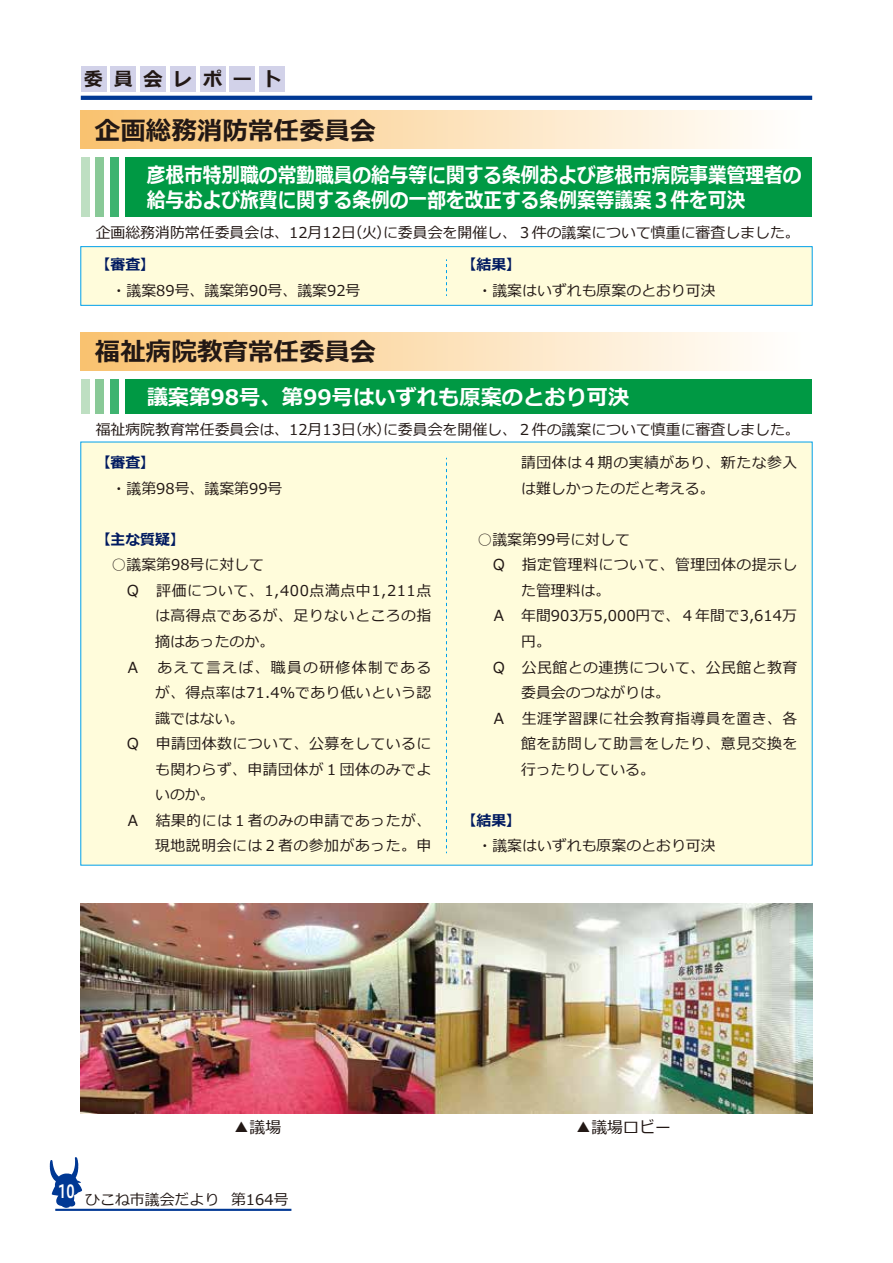
<style>
.page{position:relative;width:893px;height:1263px;background:#fff}
.page>*{position:absolute;margin:0;border:0;box-sizing:border-box;transform-origin:0 0}
.t1{font:700 25.5px "Meiryo";color:#221815}
.t2{font:700 21.3px/25.5px "Meiryo";color:#fff;scale:.88 1}
.t3{font:700 21.3px "Meiryo";color:#fff}
.t4{font:700 19.2px "Meiryo";letter-spacing:.555em;color:#221815}
.t5{font:15.9px "Meiryo";color:#221815}
.t6{font:14.85px "Meiryo";color:#221815}
.t7{font:14.85px/25.5px "Meiryo";letter-spacing:.035em;color:#221815}
.t8{font:14.85px "Meiryo";letter-spacing:.03em;color:#221815}
.t9{font:14.85px "Meiryo";letter-spacing:.04em;color:#221815}
.t10{font:700 14.85px "Meiryo";color:#001a60}
.t11{font:14.85px "Meiryo";letter-spacing:.02em;color:#221815}
.t12{font:14.85px "Meiryo";letter-spacing:.09em;color:#221815}
.s1{font-family:"Hiragino UD Sans Std N W4"}
</style>
<div class="page">
<hr style="left:55px;top:1209px;width:236px;height:2px;background:#003894">
<svg style="left:50px;top:1157px;width:32px;height:51px"></svg>
<svg style="left:81px;top:96px;width:731px;height:4px;fill:#003894"></svg>
<div style="left:81px;top:66px;width:25px;height:25px;background:#d2d2e9"></div>
<div style="left:259px;top:66px;width:26px;height:25px;background:#d2d2e9"></div>
<div style="left:80px;top:246px;width:733px;height:60px;background:#fffcdb;border:1px solid #00a0e9"></div>
<div style="left:81px;top:111px;width:731px;height:38px;background:linear-gradient(to right,#f9c270,#fff)"></div>
<div style="left:125px;top:157px;width:687px;height:60px;background:#094"></div>
<div style="left:111px;top:157px;width:8px;height:60px;background:#3eb370"></div>
<div style="left:96px;top:157px;width:8px;height:60px;background:#89c997"></div>
<div style="left:81px;top:157px;width:8px;height:60px;background:#bedfc2"></div>
<div style="left:81px;top:332px;width:731px;height:39px;background:linear-gradient(to right,#f9c270,#fff)"></div>
<div style="left:80px;top:442px;width:733px;height:423px;background:#fffcdb"></div>
<div style="left:125px;top:379px;width:687px;height:34px;background:#094"></div>
<div style="left:111px;top:379px;width:8px;height:34px;background:#3eb370"></div>
<div style="left:96px;top:379px;width:8px;height:34px;background:#89c997"></div>
<div style="left:81px;top:379px;width:8px;height:34px;background:#bedfc2"></div>
<div style="left:111px;top:66px;width:25px;height:25px;background:#d2d2e9"></div>
<div style="left:140px;top:66px;width:26px;height:25px;background:#d2d2e9"></div>
<div style="left:170px;top:66px;width:26px;height:25px;background:#d2d2e9"></div>
<div style="left:200px;top:66px;width:25px;height:25px;background:#d2d2e9"></div>
<div style="left:230px;top:66px;width:25px;height:25px;background:#d2d2e9"></div>
<img style="left:81px;top:903px;width:731px;height:210px">
<svg style="left:446px;top:259px;width:1px;height:37px"></svg>
<svg style="left:446px;top:458px;width:1px;height:395px"></svg>
<p class="t4" style="left:84px;top:65px;width:199px">委員会レポート</p>
<h1 class="t1" style="left:95px;top:113px;width:282px">企画総務消防常任委員会</h1>
<h2 class="t2" style="left:147px;top:163px;width:746px">彦根市特別職の常勤職員の給与等に関する条例および彦根市病院事業管理者の給与および旅費に関する条例の一部を改正する条例案等議案３件を可決</h2>
<p class="t6" style="left:81px;top:223px;width:720px">　企画総務消防常任委員会は、12月12日（火）に委員会を開催し、３件の議案について慎重に審査しました。</p>
<p class="t10" style="left:96px;top:254px;width:61px">【審査】</p>
<p class="t6" style="left:112px;top:280px;width:250px">・議案89号、議案第90号、議案92号</p>
<p class="t10" style="left:462px;top:254px;width:61px">【結果】</p>
<p class="t6" style="left:477px;top:280px;width:240px">・議案はいずれも原案のとおり可決</p>
<h1 class="t1" style="left:95px;top:334px;width:282px">福祉病院教育常任委員会</h1>
<h2 class="t3" style="left:147px;top:382px;width:484px">議案第98号、第99号はいずれも原案のとおり可決</h2>
<p class="t6" style="left:81px;top:419px;width:720px">　福祉病院教育常任委員会は、12月13日（水）に委員会を開催し、２件の議案について慎重に審査しました。</p>
<p class="t7" style="left:521px;top:451px;width:278px">請団体は４期の実績があり、新たな参入は難しかったのだと考える。</p>
<p class="t6" style="left:477px;top:529px;width:154px">○議案第99号に対して</p>
<p class="t8" style="left:491px;top:555px;width:308px"><span class="s1">Ｑ</span> 指定管理料について、管理団体の提示し</p>
<p class="t6" style="left:521px;top:580px;width:91px">た管理料は。</p>
<p class="t6" style="left:491px;top:606px;width:307px"><span class="s1">Ａ</span>　年間903万5,000円で、４年間で3,614万</p>
<p class="t6" style="left:521px;top:631px;width:31px">円。</p>
<p class="t8" style="left:491px;top:657px;width:308px"><span class="s1">Ｑ</span>　公民館との連携について、公民館と教育</p>
<p class="t6" style="left:521px;top:682px;width:150px">委員会のつながりは。</p>
<p class="t8" style="left:491px;top:708px;width:308px"><span class="s1">Ａ</span>　生涯学習課に社会教育指導員を置き、各</p>
<p class="t7" style="left:521px;top:732px;width:278px">館を訪問して助言をしたり、意見交換を</p>
<p class="t6" style="left:521px;top:759px;width:135px">行ったりしている。</p>
<p class="t10" style="left:462px;top:810px;width:61px">【結果】</p>
<p class="t6" style="left:477px;top:835px;width:240px">・議案はいずれも原案のとおり可決</p>
<p class="t10" style="left:96px;top:452px;width:61px">【審査】</p>
<p class="t6" style="left:112px;top:478px;width:172px">・議第98号、議案第99号</p>
<p class="t10" style="left:96px;top:529px;width:91px">【主な質疑】</p>
<p class="t6" style="left:112px;top:555px;width:154px">○議案第98号に対して</p>
<p class="t9" style="left:125px;top:580px;width:307px"><span class="s1">Ｑ</span>　評価について、1,400点満点中1,211点</p>
<p class="t7" style="left:155px;top:604px;width:278px">は高得点であるが、足りないところの指</p>
<p class="t6" style="left:155px;top:631px;width:121px">摘はあったのか。</p>
<p class="t12" style="left:125px;top:657px;width:308px"><span class="s1">Ａ</span>　あえて言えば、職員の研修体制である</p>
<p class="t11" style="left:155px;top:682px;width:278px">が、得点率は71.4％であり低いという認</p>
<p class="t6" style="left:155px;top:708px;width:91px">識ではない。</p>
<p class="t8" style="left:125px;top:733px;width:308px"><span class="s1">Ｑ</span> 申請団体数について、公募をしているに</p>
<p class="t7" style="left:155px;top:757px;width:278px">も関わらず、申請団体が１団体のみでよ</p>
<p class="t6" style="left:155px;top:784px;width:61px">いのか。</p>
<p class="t8" style="left:125px;top:810px;width:308px"><span class="s1">Ａ</span> 結果的には１者のみの申請であったが、</p>
<p class="t7" style="left:155px;top:834px;width:278px">現地説明会には２者の参加があった。申</p>
<p class="t5" style="left:233px;top:1116px;width:49px">▲議場</p>
<p class="t5" style="left:575px;top:1116px;width:97px">▲議場ロビー</p>
<p class="t6" style="left:58px;top:1190px;width:232px"><sup>10</sup> ひこね市議会だより 第164号</p>
</div>
